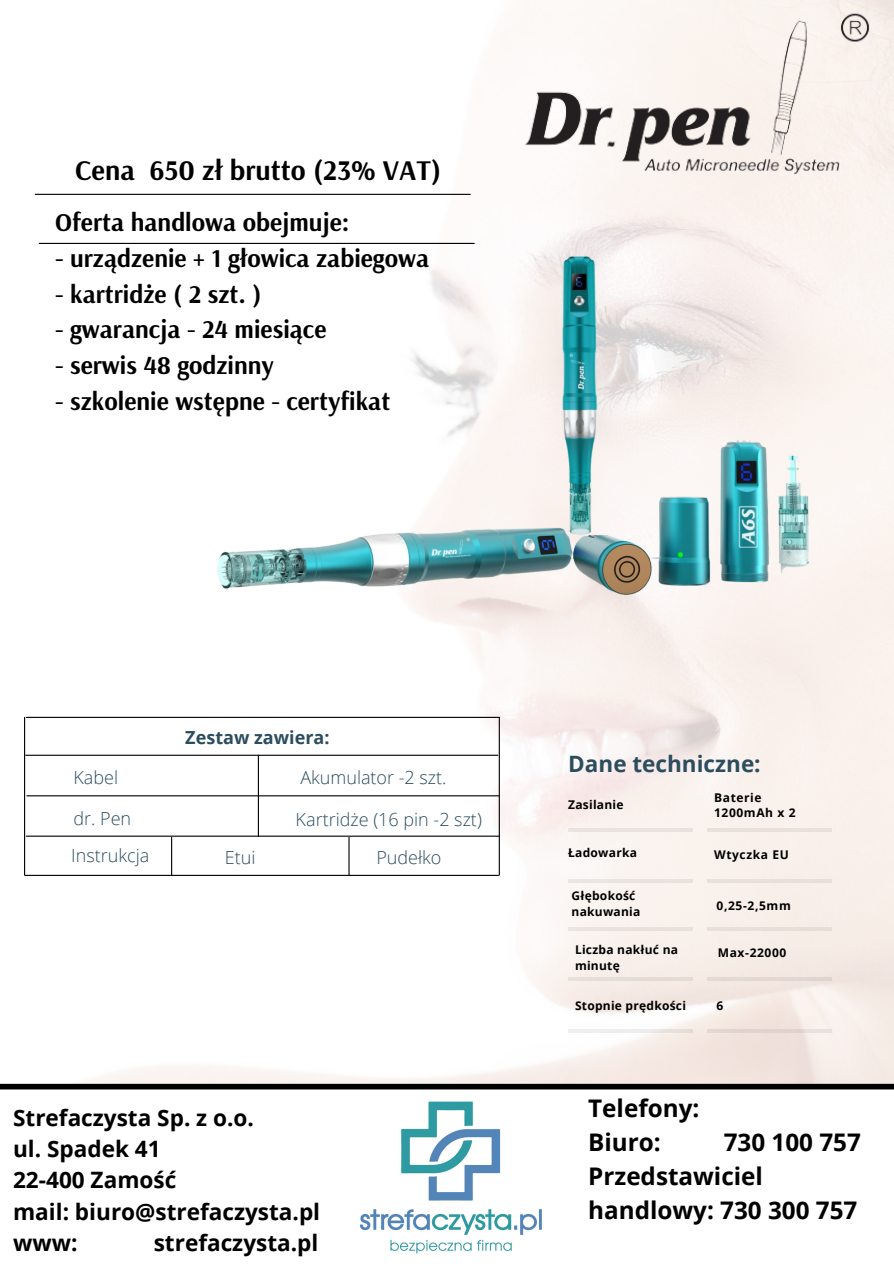
<style>
.page{position:relative;width:894px;height:1264px;background:#fff}
.page>*{position:absolute;margin:0;border:0;box-sizing:border-box;transform-origin:0 0}
.t1{font:700 28.35px "Arsenal";color:#000}
.t2{font:700 25.5px "Arsenal";color:#000}
.t3{font:700 24.3px/33.8px "Open Sans";color:#000}
.t4{font:700 22.5px "Open Sans";color:#000}
.t5{font:700 22.5px "Open Sans";color:#2b4d5e}
.t6{font:300 18px "Open Sans";color:#2b4d5e}
.t7{font:700 18px "Open Sans";color:#2b4d5e}
.t8{font:700 12px/16px "Open Sans";letter-spacing:.02em;color:#000}
.t9{font:700 12px/15px "Open Sans";letter-spacing:.05em;color:#000}
</style>
<div class="page">
<img style="left:24px;top:193px;width:869px;height:890px">
<hr style="left:35px;top:194px;width:435px;height:1px;background:#000">
<hr style="left:39px;top:243px;width:435px;height:1px;background:#000">
<img style="left:525px;top:0;width:368px;height:153px">
<hr style="left:26px;top:716px;width:473px;height:2px;background:#000">
<hr style="left:26px;top:835px;width:473px;height:1px;background:#000">
<hr style="left:26px;top:754px;width:471px;height:1px;background:#000">
<hr style="left:25px;top:874px;width:473px;height:2px;background:#000">
<hr style="left:171px;top:837px;width:1px;height:38px;background:#000">
<hr style="left:498px;top:717px;width:1px;height:158px;background:#000">
<hr style="left:27px;top:795px;width:472px;height:1px;background:#000">
<hr style="left:258px;top:755px;width:1px;height:81px;background:#000">
<hr style="left:348px;top:837px;width:1px;height:38px;background:#000">
<hr style="left:24px;top:717px;width:1px;height:158px;background:#000">
<div style="left:0;top:1083px;width:893px;height:6px;background:#000"></div>
<img style="left:359px;top:1101px;width:183px;height:153px">
<img style="left:149px;top:153px;width:744px;height:479px">
<hr style="left:707px;top:828px;width:124px;height:3px;background:#000">
<svg style="left:707px;top:878px;width:124px;height:4px"></svg>
<hr style="left:707px;top:927px;width:124px;height:3px;background:#000">
<hr style="left:707px;top:977px;width:124px;height:4px;background:#e2d7d2">
<hr style="left:707px;top:1029px;width:124px;height:3px;background:#000">
<hr style="left:568px;top:828px;width:124px;height:3px;background:#000">
<svg style="left:568px;top:878px;width:124px;height:4px"></svg>
<hr style="left:568px;top:927px;width:124px;height:4px;background:#e8e1dd">
<hr style="left:568px;top:977px;width:124px;height:4px;background:#e6ddd7">
<hr style="left:568px;top:1029px;width:124px;height:3px;background:#000">
<p class="t1" style="left:75px;top:152px;width:367px">Cena 650 zł brutto (23% VAT)</p>
<p class="t2" style="left:55px;top:206px;width:296px">Oferta handlowa obejmuje:</p>
<p class="t2" style="left:55px;top:241px;width:375px">- urządzenie + 1 głowica zabiegowa</p>
<p class="t2" style="left:55px;top:277px;width:208px">- kartridże ( 2 szt. )</p>
<p class="t2" style="left:55px;top:313px;width:273px">- gwarancja - 24 miesiące</p>
<p class="t2" style="left:55px;top:349px;width:220px">- serwis 48 godzinny</p>
<p class="t2" style="left:55px;top:384px;width:337px">- szkolenie wstępne - certyfikat</p>
<p class="t7" style="left:185px;top:724px;width:146px">Zestaw zawiera:</p>
<p class="t6" style="left:73px;top:764px;width:46px">Kabel</p>
<p class="t6" style="left:300px;top:764px;width:148px">Akumulator -2 szt.</p>
<p class="t6" style="left:73px;top:806px;width:59px">dr. Pen</p>
<p class="t6" style="left:295px;top:806px;width:188px">Kartridże (16 pin -2 szt)</p>
<p class="t6" style="left:71px;top:843px;width:80px">Instrukcja</p>
<p class="t6" style="left:225px;top:845px;width:32px">Etui</p>
<p class="t6" style="left:376px;top:845px;width:67px">Pudełko</p>
<p class="t4" style="left:13px;top:1101px;width:242px">Strefaczysta Sp. z o.o.</p>
<p class="t4" style="left:13px;top:1132px;width:149px">ul. Spadek 41</p>
<p class="t4" style="left:13px;top:1164px;width:165px">22-400 Zamość</p>
<p class="t4" style="left:13px;top:1195px;width:308px">mail: biuro@strefaczysta.pl</p>
<p class="t4" style="left:13px;top:1227px;width:66px">www:</p>
<p class="t4" style="left:154px;top:1227px;width:166px">strefaczysta.pl</p>
<p class="t5" style="left:568px;top:747px;width:194px">Dane techniczne:</p>
<p class="t8" style="left:568px;top:796px;width:57px">Zasilanie</p>
<p class="t8" style="left:568px;top:844px;width:70px">Ładowarka</p>
<p class="t8" style="left:571px;top:887px;width:70px">Głębokość nakuwania</p>
<p class="t8" style="left:575px;top:940px;width:104px">Liczba nakłuć na minutę</p>
<p class="t8" style="left:575px;top:997px;width:112px">Stopnie prędkości</p>
<p class="t9" style="left:714px;top:790px;width:83px">Baterie<br>1200mAh x 2</p>
<p class="t9" style="left:714px;top:847px;width:76px">Wtyczka EU</p>
<p class="t8" style="left:716px;top:897px;width:76px">0,25-2,5mm</p>
<p class="t9" style="left:717px;top:945px;width:70px">Max-22000</p>
<p class="t8" style="left:716px;top:997px;width:8px">6</p>
<p class="t3" style="left:588px;top:1090px;width:113px">Telefony:</p>
<p class="t3" style="left:588px;top:1124px;width:74px">Biuro:</p>
<p class="t3" style="left:723px;top:1124px;width:139px">730 100 757</p>
<p class="t3" style="left:588px;top:1158px;width:270px">Przedstawiciel handlowy: 730 300 757</p>
</div>
